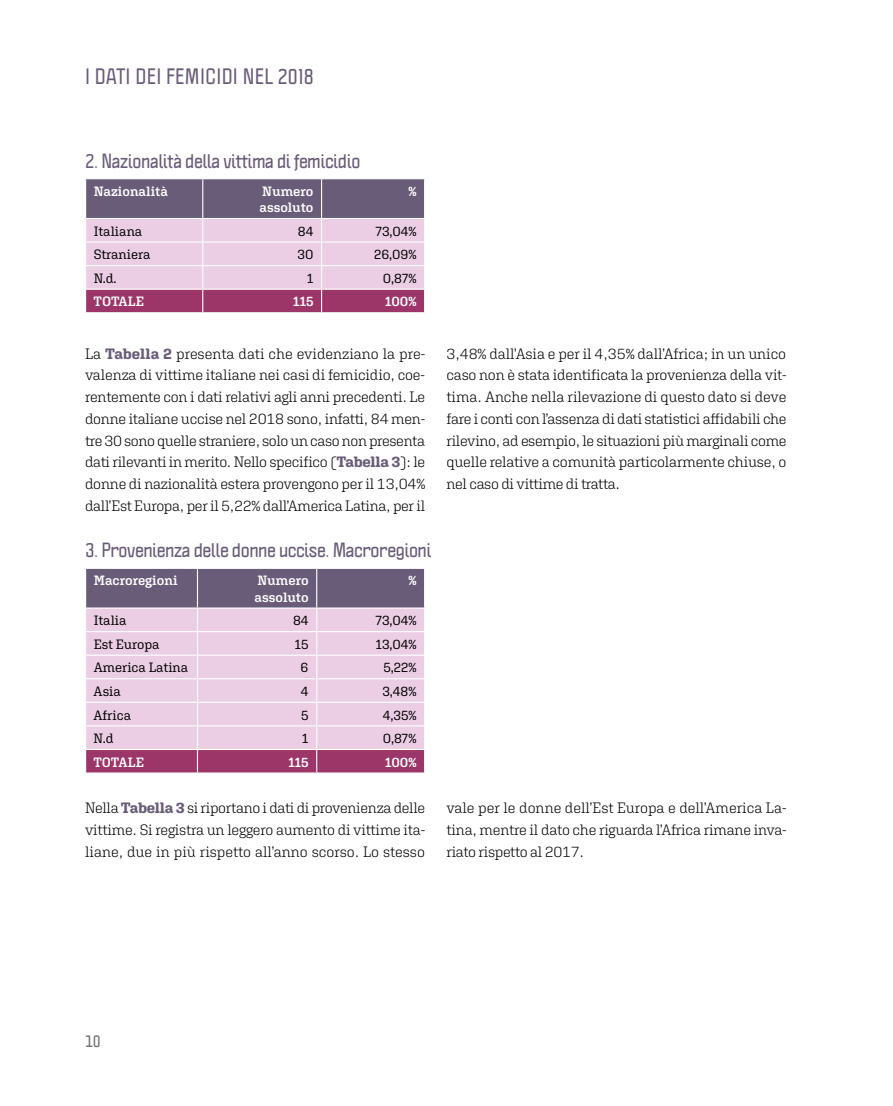
<style>
.page{position:relative;width:893px;height:1106px;background:#fff}
.page>*{position:absolute;margin:0;border:0;box-sizing:border-box;transform-origin:0 0}
.t1{font:700 19.5px "Politica";letter-spacing:.02em;color:#695c79}
.t2{font:700 18px "Politica";letter-spacing:-.02em;color:#695c79}
.t3{font:300 15px/21.8px "Aglet Slab";letter-spacing:-.02em;color:#000;text-align:justify}
.t4{font:700 15px "Politica";color:#706f6f}
.t5{font:13.5px "Aglet Slab";color:#000}
.t6{font:600 13.5px/16.2px "Aglet Slab";letter-spacing:-.005em;color:#fff}
.s1{font-weight:700;color:#695c79}
</style>
<div class="page">
<svg style="left:85px;top:179px;width:340px;height:134px;background:#b997b2"></svg>
<svg style="left:85px;top:568px;width:340px;height:204px;background:#cdaec6"></svg>
<h1 class="t1" style="left:85px;top:61px;width:230px">I DATI DEI FEMICIDI NEL 2018</h1>
<p class="t2" style="left:85px;top:147px;width:277px">2. Nazionalità della vittima di femicidio</p>
<p class="t6" style="left:94px;top:183px;width:76px">Nazionalità</p>
<p class="t6" style="left:259px;top:183px;width:55px">Numero assoluto</p>
<p class="t6" style="left:408px;top:183px;width:10px">%</p>
<p class="t5" style="left:94px;top:223px;width:50px">Italiana</p>
<p class="t5" style="left:298px;top:223px;width:17px">84</p>
<p class="t5" style="left:376px;top:223px;width:42px">73,04%</p>
<p class="t5" style="left:94px;top:246px;width:58px">Straniera</p>
<p class="t5" style="left:297px;top:246px;width:18px">30</p>
<p class="t5" style="left:374px;top:246px;width:44px">26,09%</p>
<p class="t5" style="left:94px;top:270px;width:25px">N.d.</p>
<p class="t5" style="left:307px;top:270px;width:8px">1</p>
<p class="t5" style="left:383px;top:270px;width:35px">0,87%</p>
<p class="t6" style="left:94px;top:293px;width:52px">TOTALE</p>
<p class="t6" style="left:293px;top:293px;width:22px">115</p>
<p class="t6" style="left:385px;top:293px;width:33px">100%</p>
<p class="t3" style="left:85px;top:342px;width:342px">La <span class="s1">Tabella 2</span> presenta dati che evidenziano la pre&shy;valenza di vittime italiane nei casi di femicidio, coe&shy;rentemente con i dati relativi agli anni precedenti. Le donne italiane uccise nel 2018 sono, infatti, 84 men&shy;tre 30 sono quelle straniere, solo un caso non presenta dati rilevanti in merito. Nello specifico (<span class="s1">Tabella 3</span>): le donne di nazionalità estera provengono per il 13,04% dall’Est Europa, per il 5,22% dall’America Latina, per il</p>
<p class="t3" style="left:446px;top:342px;width:342px">3,48% dall’Asia e per il 4,35% dall’Africa; in un unico caso non è stata identificata la provenienza della vit&shy;tima. Anche nella rilevazione di questo dato si deve fare i conti con l’assenza di dati statistici affidabili che rilevino, ad esempio, le situazioni più marginali come quelle relative a comunità particolarmente chiuse, o nel caso di vittime di tratta.</p>
<p class="t2" style="left:85px;top:536px;width:348px">3. Provenienza delle donne uccise. Macroregioni</p>
<p class="t6" style="left:94px;top:572px;width:86px">Macroregioni</p>
<p class="t6" style="left:255px;top:572px;width:55px">Numero assoluto</p>
<p class="t6" style="left:408px;top:572px;width:10px">%</p>
<p class="t5" style="left:94px;top:612px;width:34px">Italia</p>
<p class="t5" style="left:293px;top:612px;width:17px">84</p>
<p class="t5" style="left:376px;top:612px;width:42px">73,04%</p>
<p class="t5" style="left:94px;top:636px;width:68px">Est Europa</p>
<p class="t5" style="left:295px;top:636px;width:15px">15</p>
<p class="t5" style="left:376px;top:636px;width:42px">13,04%</p>
<p class="t5" style="left:94px;top:659px;width:96px">America Latina</p>
<p class="t5" style="left:301px;top:659px;width:9px">6</p>
<p class="t5" style="left:383px;top:659px;width:35px">5,22%</p>
<p class="t5" style="left:94px;top:683px;width:29px">Asia</p>
<p class="t5" style="left:301px;top:683px;width:9px">4</p>
<p class="t5" style="left:382px;top:683px;width:36px">3,48%</p>
<p class="t5" style="left:94px;top:706px;width:39px">Africa</p>
<p class="t5" style="left:301px;top:706px;width:9px">5</p>
<p class="t5" style="left:383px;top:706px;width:35px">4,35%</p>
<p class="t5" style="left:94px;top:730px;width:21px">N.d</p>
<p class="t5" style="left:302px;top:730px;width:8px">1</p>
<p class="t5" style="left:383px;top:730px;width:35px">0,87%</p>
<p class="t6" style="left:94px;top:753px;width:52px">TOTALE</p>
<p class="t6" style="left:288px;top:753px;width:22px">115</p>
<p class="t6" style="left:385px;top:753px;width:33px">100%</p>
<p class="t3" style="left:85px;top:797px;width:342px">Nella <span class="s1">Tabella 3</span> si riportano i dati di provenienza delle vittime. Si registra un leggero aumento di vittime ita&shy;liane, due in più rispetto all’anno scorso. Lo stesso</p>
<p class="t3" style="left:446px;top:797px;width:342px">vale per le donne dell’Est Europa e dell’America La&shy;tina, mentre il dato che riguarda l’Africa rimane inva&shy;riato rispetto al 2017.</p>
<p class="t4" style="left:85px;top:1029px;width:17px">10</p>
</div>
